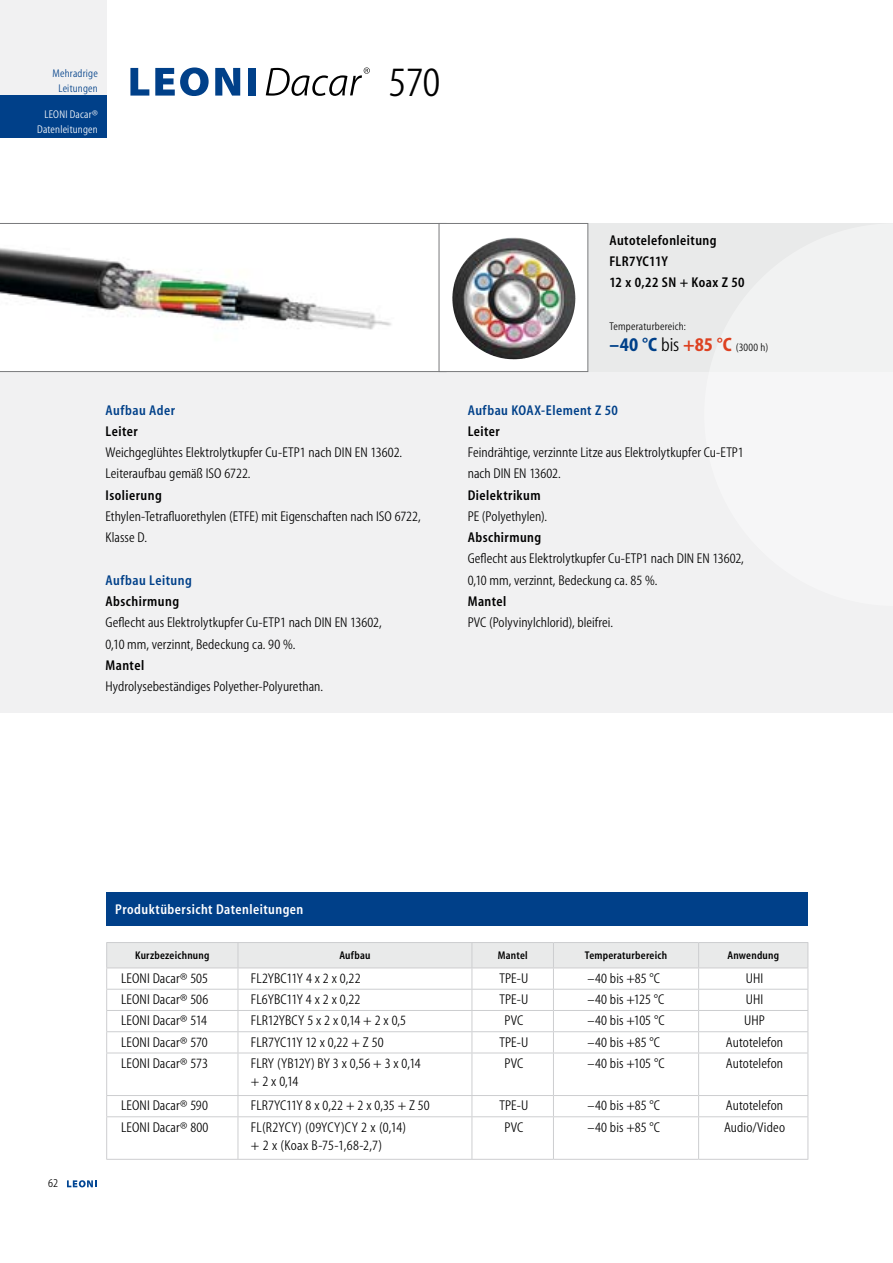
<style>
.page{position:relative;width:893px;height:1263px;background:#fff}
.page>*{position:absolute;margin:0;border:0;box-sizing:border-box;transform-origin:0 0}
.t1{font:42px "Myriad Condensed";color:#000}
.t2{font:14.25px/21.3px "Myriad Condensed";letter-spacing:.005em;color:#000}
.t3{font:semi-condensed 14.25px/21.3px "Myriad";letter-spacing:.03em;color:#000}
.t4{font:14.25px/18px "Myriad Condensed";letter-spacing:.025em;color:#000}
.t5{font:semi-condensed 14.25px "Myriad";letter-spacing:.03em;color:#004089}
.t6{font:semi-condensed 14.25px "Myriad";letter-spacing:.03em;color:#fff}
.t7{font:12px "Myriad Condensed";color:#000}
.t8{font:semi-condensed 11.25px "Myriad";letter-spacing:.02em;color:#000}
.t9{font:11.25px/21.3px "Myriad Condensed";letter-spacing:.015em;color:#000}
.t10{font:11.25px/15px "Myriad Condensed";letter-spacing:.015em;color:#fff;text-align:right}
.t11{font:11.25px/15px "Myriad Condensed";letter-spacing:.02em;color:#004089;text-align:center}
.s1{font-family:"Myriad";font-weight:700;font-stretch:condensed;font-size:19.5px;color:#004089}
.s2{font-size:19.5px}
.s3{font-family:"Myriad";font-weight:700;font-stretch:condensed;font-size:19.5px;color:#dd4121}
</style>
<div class="page">
<svg style="left:67px;top:1180px;width:29px;height:7px"></svg>
<div style="left:0;top:223px;width:893px;height:489px;background:#f1f1f2"></div>
<div style="left:407px;top:223px;width:486px;height:149px;background:#e9eaea"></div>
<div style="left:0;top:0;width:106px;height:96px;background:#f1f1f2"></div>
<div style="left:0;top:96px;width:106px;height:42px;background:#004089"></div>
<svg style="left:266px;top:68px;width:104px;height:28px"></svg>
<svg style="left:130px;top:68px;width:19px;height:28px"></svg>
<svg style="left:155px;top:67px;width:54px;height:29px"></svg>
<svg style="left:215px;top:68px;width:25px;height:28px"></svg>
<div style="left:248px;top:68px;width:8px;height:28px;background:#004089"></div>
<svg style="left:0;top:223px;width:439px;height:149px"></svg>
<img style="left:441px;top:225px;width:145px;height:145px">
<img style="left:511px;top:238px;width:57px;height:31px">
<div style="left:439px;top:223px;width:149px;height:149px;border:1px solid #797a7c"></div>
<div style="left:106px;top:892px;width:702px;height:33px;background:#004089"></div>
<svg style="left:107px;top:1053px;width:700px;height:106px"></svg>
<hr style="left:106px;top:1052px;width:132px;height:1px;background:#cdced0">
<hr style="left:106px;top:1053px;width:1px;height:42px;background:#cdced0">
<hr style="left:238px;top:1052px;width:234px;height:1px;background:#cdced0">
<hr style="left:238px;top:1053px;width:1px;height:42px;background:#cdced0">
<hr style="left:472px;top:1052px;width:81px;height:1px;background:#cdced0">
<hr style="left:472px;top:1053px;width:1px;height:42px;background:#cdced0">
<hr style="left:553px;top:1052px;width:146px;height:1px;background:#cdced0">
<hr style="left:553px;top:1053px;width:1px;height:42px;background:#cdced0">
<hr style="left:699px;top:1052px;width:109px;height:1px;background:#cdced0">
<hr style="left:698px;top:1053px;width:1px;height:42px;background:#cdced0">
<hr style="left:807px;top:1053px;width:1px;height:42px;background:#cdced0">
<hr style="left:106px;top:1095px;width:132px;height:1px;background:#cdced0">
<svg style="left:106px;top:1096px;width:1px;height:20px"></svg>
<hr style="left:238px;top:1095px;width:234px;height:1px;background:#cdced0">
<svg style="left:238px;top:1096px;width:1px;height:20px"></svg>
<hr style="left:472px;top:1095px;width:81px;height:1px;background:#cdced0">
<svg style="left:472px;top:1096px;width:1px;height:20px"></svg>
<hr style="left:553px;top:1095px;width:146px;height:1px;background:#cdced0">
<svg style="left:553px;top:1096px;width:1px;height:20px"></svg>
<hr style="left:699px;top:1095px;width:109px;height:1px;background:#cdced0">
<svg style="left:698px;top:1096px;width:1px;height:20px"></svg>
<svg style="left:807px;top:1096px;width:1px;height:20px"></svg>
<hr style="left:106px;top:1116px;width:132px;height:1px;background:#cdced0">
<hr style="left:106px;top:1117px;width:1px;height:42px;background:#cdced0">
<hr style="left:238px;top:1116px;width:234px;height:1px;background:#cdced0">
<hr style="left:238px;top:1117px;width:1px;height:42px;background:#cdced0">
<hr style="left:472px;top:1116px;width:81px;height:1px;background:#cdced0">
<hr style="left:472px;top:1117px;width:1px;height:42px;background:#cdced0">
<hr style="left:553px;top:1116px;width:146px;height:1px;background:#cdced0">
<hr style="left:553px;top:1117px;width:1px;height:42px;background:#cdced0">
<hr style="left:699px;top:1116px;width:109px;height:1px;background:#cdced0">
<hr style="left:698px;top:1117px;width:1px;height:42px;background:#cdced0">
<hr style="left:807px;top:1117px;width:1px;height:42px;background:#cdced0">
<hr style="left:106px;top:1159px;width:132px;height:1px;background:#cdced0">
<hr style="left:238px;top:1159px;width:234px;height:1px;background:#cdced0">
<hr style="left:472px;top:1159px;width:81px;height:1px;background:#cdced0">
<hr style="left:553px;top:1159px;width:146px;height:1px;background:#cdced0">
<hr style="left:699px;top:1159px;width:109px;height:1px;background:#cdced0">
<svg style="left:106px;top:942px;width:702px;height:110px"></svg>
<p class="t11" style="left:53px;top:66px;width:47px">Mehradrige<br>Leitungen</p>
<p class="t10" style="left:37px;top:107px;width:62px">LEONI Dacar®<br>Datenleitungen</p>
<h1 class="t1" style="left:389px;top:61px;width:53px">570</h1>
<p class="t5" style="left:106px;top:403px;width:71px">Aufbau Ader</p>
<p class="t3" style="left:106px;top:421px;width:34px">Leiter</p>
<p class="t2" style="left:106px;top:442px;width:298px">Weichgeglühtes Elektrolytkupfer Cu-ETP1 nach DIN EN 13602.<br>Leiteraufbau gemäß ISO 6722.</p>
<p class="t3" style="left:106px;top:485px;width:58px">Isolierung</p>
<p class="t2" style="left:106px;top:506px;width:317px">Ethylen-Tetrafluorethylen (ETFE) mit Eigenschaften nach ISO 6722,<br>Klasse D.</p>
<p class="t5" style="left:106px;top:573px;width:88px">Aufbau Leitung</p>
<p class="t3" style="left:106px;top:591px;width:75px">Abschirmung</p>
<p class="t2" style="left:106px;top:612px;width:278px">Geflecht aus Elektrolytkupfer Cu-ETP1 nach DIN EN 13602,<br>0,10 mm, verzinnt, Bedeckung ca. 90 %.</p>
<p class="t3" style="left:106px;top:655px;width:40px">Mantel</p>
<p class="t2" style="left:106px;top:676px;width:219px">Hydrolysebeständiges Polyether-Polyurethan.</p>
<p class="t3" style="left:609px;top:230px;width:137px">Autotelefonleitung<br>FLR7YC11Y<br>12 x 0,22 SN + Koax Z 50</p>
<p class="t9" style="left:609px;top:316px;width:160px">Temperaturbereich:<br><span class="s1">–40 °C</span> <span class="s2">bis</span> <span class="s3">+85 °C</span> (3000 h)</p>
<p class="t5" style="left:468px;top:403px;width:152px">Aufbau KOAX-Element Z 50</p>
<p class="t3" style="left:468px;top:421px;width:34px">Leiter</p>
<p class="t2" style="left:468px;top:442px;width:277px">Feindrähtige, verzinnte Litze aus Elektrolytkupfer Cu-ETP1 nach DIN EN 13602.</p>
<p class="t3" style="left:468px;top:485px;width:74px">Dielektrikum</p>
<p class="t2" style="left:468px;top:506px;width:81px">PE (Polyethylen).</p>
<p class="t3" style="left:468px;top:527px;width:75px">Abschirmung</p>
<p class="t2" style="left:468px;top:549px;width:278px">Geflecht aus Elektrolytkupfer Cu-ETP1 nach DIN EN 13602,<br>0,10 mm, verzinnt, Bedeckung ca. 85 %.</p>
<p class="t3" style="left:468px;top:591px;width:40px">Mantel</p>
<p class="t2" style="left:468px;top:612px;width:147px">PVC (Polyvinylchlorid), bleifrei.</p>
<p class="t7" style="left:48px;top:1177px;width:11px">62</p>
<p class="t6" style="left:115px;top:902px;width:190px">Produktübersicht Datenleitungen</p>
<p class="t8" style="left:135px;top:950px;width:76px">Kurzbezeichnung</p>
<p class="t8" style="left:339px;top:950px;width:33px">Aufbau</p>
<p class="t8" style="left:498px;top:950px;width:31px">Mantel</p>
<p class="t8" style="left:585px;top:950px;width:84px">Temperaturbereich</p>
<p class="t8" style="left:727px;top:950px;width:53px">Anwendung</p>
<p class="t2" style="left:121px;top:968px;width:88px">LEONI Dacar® 505</p>
<p class="t2" style="left:251px;top:968px;width:111px">FL2YBC11Y 4 x 2 x 0,22</p>
<p class="t2" style="left:499px;top:968px;width:30px">TPE-U</p>
<p class="t2" style="left:587px;top:968px;width:74px">–40 bis +85 °C</p>
<p class="t2" style="left:746px;top:968px;width:19px">UHI</p>
<p class="t2" style="left:121px;top:989px;width:89px">LEONI Dacar® 506</p>
<p class="t2" style="left:251px;top:989px;width:111px">FL6YBC11Y 4 x 2 x 0,22</p>
<p class="t2" style="left:499px;top:989px;width:30px">TPE-U</p>
<p class="t2" style="left:587px;top:989px;width:78px">–40 bis +125 °C</p>
<p class="t2" style="left:746px;top:989px;width:19px">UHI</p>
<p class="t2" style="left:121px;top:1011px;width:88px">LEONI Dacar® 514</p>
<p class="t2" style="left:251px;top:1011px;width:157px">FLR12YBCY 5 x 2 x 0,14 + 2 x 0,5</p>
<p class="t2" style="left:505px;top:1011px;width:20px">PVC</p>
<p class="t2" style="left:587px;top:1011px;width:79px">–40 bis +105 °C</p>
<p class="t2" style="left:744px;top:1011px;width:22px">UHP</p>
<p class="t2" style="left:121px;top:1032px;width:88px">LEONI Dacar® 570</p>
<p class="t2" style="left:251px;top:1032px;width:134px">FLR7YC11Y 12 x 0,22 + Z 50</p>
<p class="t2" style="left:499px;top:1032px;width:30px">TPE-U</p>
<p class="t2" style="left:587px;top:1032px;width:74px">–40 bis +85 °C</p>
<p class="t2" style="left:726px;top:1032px;width:59px">Autotelefon</p>
<p class="t2" style="left:121px;top:1053px;width:88px">LEONI Dacar® 573</p>
<p class="t2" style="left:251px;top:1055px;width:171px;line-height:18px">FLRY (YB12Y) BY 3 x 0,56 + 3 x 0,14 + 2 x 0,14</p>
<p class="t2" style="left:505px;top:1053px;width:20px">PVC</p>
<p class="t2" style="left:587px;top:1053px;width:79px">–40 bis +105 °C</p>
<p class="t2" style="left:726px;top:1053px;width:59px">Autotelefon</p>
<p class="t2" style="left:121px;top:1096px;width:88px">LEONI Dacar® 590</p>
<p class="t2" style="left:251px;top:1096px;width:180px">FLR7YC11Y 8 x 0,22 + 2 x 0,35 + Z 50</p>
<p class="t2" style="left:499px;top:1096px;width:30px">TPE-U</p>
<p class="t2" style="left:587px;top:1096px;width:74px">–40 bis +85 °C</p>
<p class="t2" style="left:726px;top:1096px;width:59px">Autotelefon</p>
<p class="t2" style="left:121px;top:1117px;width:89px">LEONI Dacar® 800</p>
<p class="t4" style="left:251px;top:1119px;width:157px">FL(R2YCY) (09YCY)CY 2 x (0,14) + 2 x (Koax B-75-1,68-2,7)</p>
<p class="t2" style="left:505px;top:1117px;width:20px">PVC</p>
<p class="t2" style="left:587px;top:1117px;width:74px">–40 bis +85 °C</p>
<p class="t2" style="left:724px;top:1117px;width:63px">Audio/Video</p>
</div>
